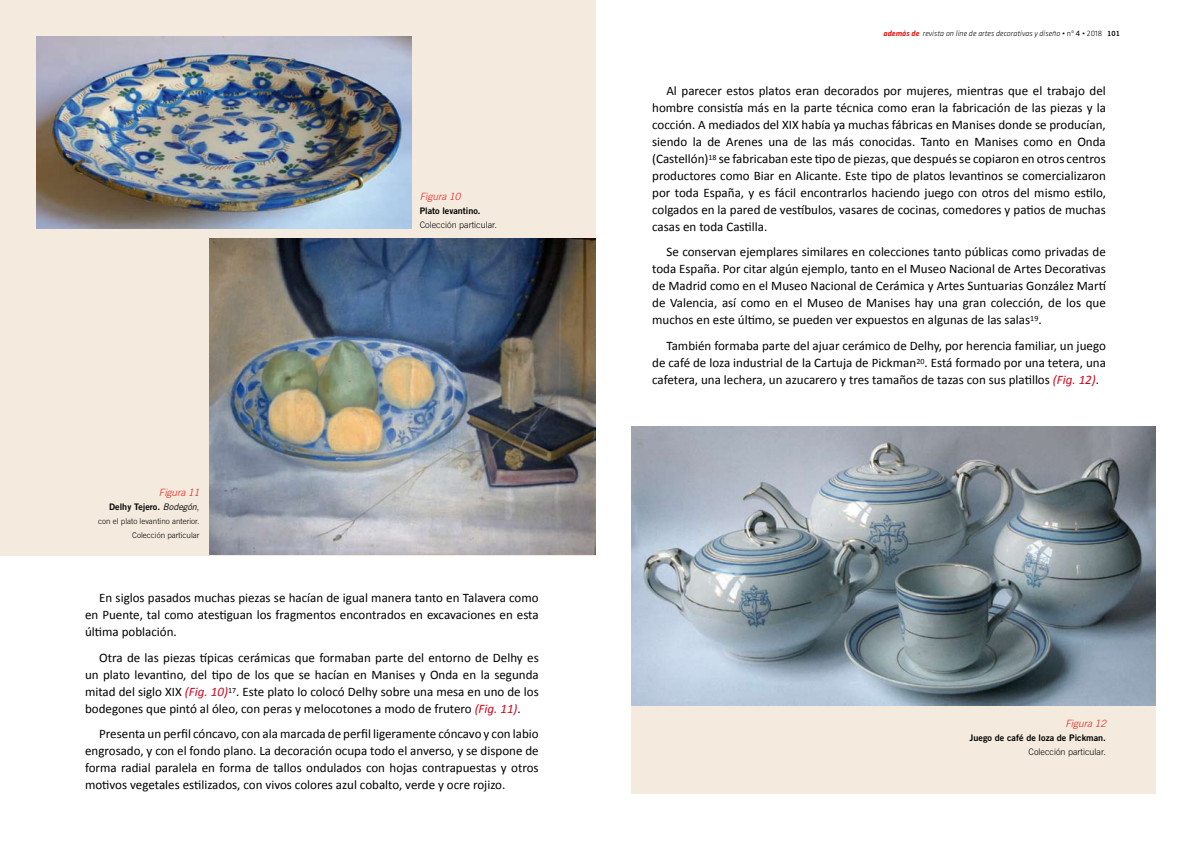
<style>
.page{position:relative;width:1191px;height:842px;background:#fff}
.page>*{position:absolute;margin:0;border:0;box-sizing:border-box;transform-origin:0 0}
.t1{font:13px/17px "Calibri";color:#000;text-align:justify}
.t2{font:italic 300 10px "Trade Gothic LT";color:#e32219}
.t3{font:9px "Trade Gothic LT Bold Two";color:#000}
.t4{font:300 9px "Trade Gothic LT";color:#000}
.t5{font:italic 300 8px "Klavika";color:#000}
.t6{font:300 8px/14px "Trade Gothic LT";color:#000;text-align:right}
.s1{font-family:"Trade Gothic LT";font-style:italic}
.s2{font-family:"Trade Gothic LT";font-weight:300}
.s3{font-style:italic;color:#cd071e}
.s4{font-weight:700;color:#e32219}
.s5{font-style:normal}
.s6{font-weight:400;font-style:normal}
.s7{font-family:"Trade Gothic LT Bold Two";font-weight:400;font-style:normal;font-size:7px}
</style>
<div class="page">
<div style="left:0;top:0;width:595px;height:556px;background:#f4eade"></div>
<div style="left:631px;top:427px;width:524px;height:367px;background:#f4eade"></div>
<img style="left:36px;top:36px;width:375px;height:193px">
<img style="left:210px;top:238px;width:385px;height:317px">
<img style="left:631px;top:427px;width:524px;height:278px">
<p class="t2" style="left:159px;top:487px;width:42px">Figura 11</p>
<p class="t3" style="left:109px;top:502px;width:92px">Delhy Tejero. <span class="s1">Bodegón</span><span class="s2">,</span></p>
<p class="t6" style="left:98px;top:514px;width:103px">con el plato levantino anterior.<br>Colección particular</p>
<p class="t2" style="left:420px;top:190px;width:42px">Figura 10</p>
<p class="t3" style="left:420px;top:205px;width:62px">Plato levantino.</p>
<p class="t4" style="left:420px;top:219px;width:79px">Colección particular.</p>
<p class="t1" style="left:85px;top:589px;width:455px;text-indent:14px">En siglos pasados muchas piezas se hacían de igual manera tanto en Talavera como en Puente, tal como atestiguan los fragmentos encontrados en excavaciones en esta última población.</p>
<p class="t1" style="left:85px;top:648px;width:455px;text-indent:14px">Otra de las piezas típicas cerámicas que formaban parte del entorno de Delhy es un plato levantino, del tipo de los que se hacían en Manises y Onda en la segunda mitad del siglo XIX <span class="s3">(Fig. 10)</span><sup>17</sup>. Este plato lo colocó Delhy sobre una mesa en uno de los bodegones que pintó al óleo, con peras y melocotones a modo de frutero <span class="s3">(Fig. 11)</span>.</p>
<p class="t1" style="left:85px;top:725px;width:455px;text-indent:14px">Presenta un perfil cóncavo, con ala marcada de perfil ligeramente cóncavo y con labio engrosado, y con el fondo plano. La decoración ocupa todo el anverso, y se dispone de forma radial paralela en forma de tallos ondulados con hojas contrapuestas y otros motivos vegetales estilizados, con vivos colores azul cobalto, verde y ocre rojizo.</p>
<p class="t5" style="left:883px;top:29px;width:238px"><span class="s4">además de</span> revista on line de artes decorativas y diseño <span class="s5">• nº</span> <span class="s6">4</span> <span class="s5">• 2018</span> <span class="s7">101</span></p>
<p class="t1" style="left:652px;top:81px;width:455px;text-indent:14px">Al parecer estos platos eran decorados por mujeres, mientras que el trabajo del hombre consistía más en la parte técnica como eran la fabricación de las piezas y la cocción. A mediados del XIX había ya muchas fábricas en Manises donde se producían, siendo la de Arenes una de las más conocidas. Tanto en Manises como en Onda (Castellón)<sup>18</sup> se fabricaban este tipo de piezas, que después se copiaron en otros centros productores como Biar en Alicante. Este tipo de platos levantinos se comercializaron por toda España, y es fácil encontrarlos haciendo juego con otros del mismo estilo, colgados en la pared de vestíbulos, vasares de cocinas, comedores y patios de muchas casas en toda Castilla.</p>
<p class="t1" style="left:652px;top:243px;width:455px;text-indent:14px">Se conservan ejemplares similares en colecciones tanto públicas como privadas de toda España. Por citar algún ejemplo, tanto en el Museo Nacional de Artes Decorativas de Madrid como en el Museo Nacional de Cerámica y Artes Suntuarias González Martí de Valencia, así como en el Museo de Manises hay una gran colección, de los que muchos en este último, se pueden ver expuestos en algunas de las salas<sup>19</sup>.</p>
<p class="t1" style="left:652px;top:336px;width:455px;text-indent:14px">También formaba parte del ajuar cerámico de Delhy, por herencia familiar, un juego de café de loza industrial de la Cartuja de Pickman<sup>20</sup>. Está formado por una tetera, una cafetera, una lechera, un azucarero y tres tamaños de tazas con sus platillos <span class="s3">(Fig. 12)</span>.</p>
<p class="t2" style="left:1065px;top:717px;width:42px">Figura 12</p>
<p class="t3" style="left:969px;top:732px;width:138px">Juego de café de loza de Pickman.</p>
<p class="t4" style="left:1028px;top:746px;width:79px">Colección particular.</p>
</div>
